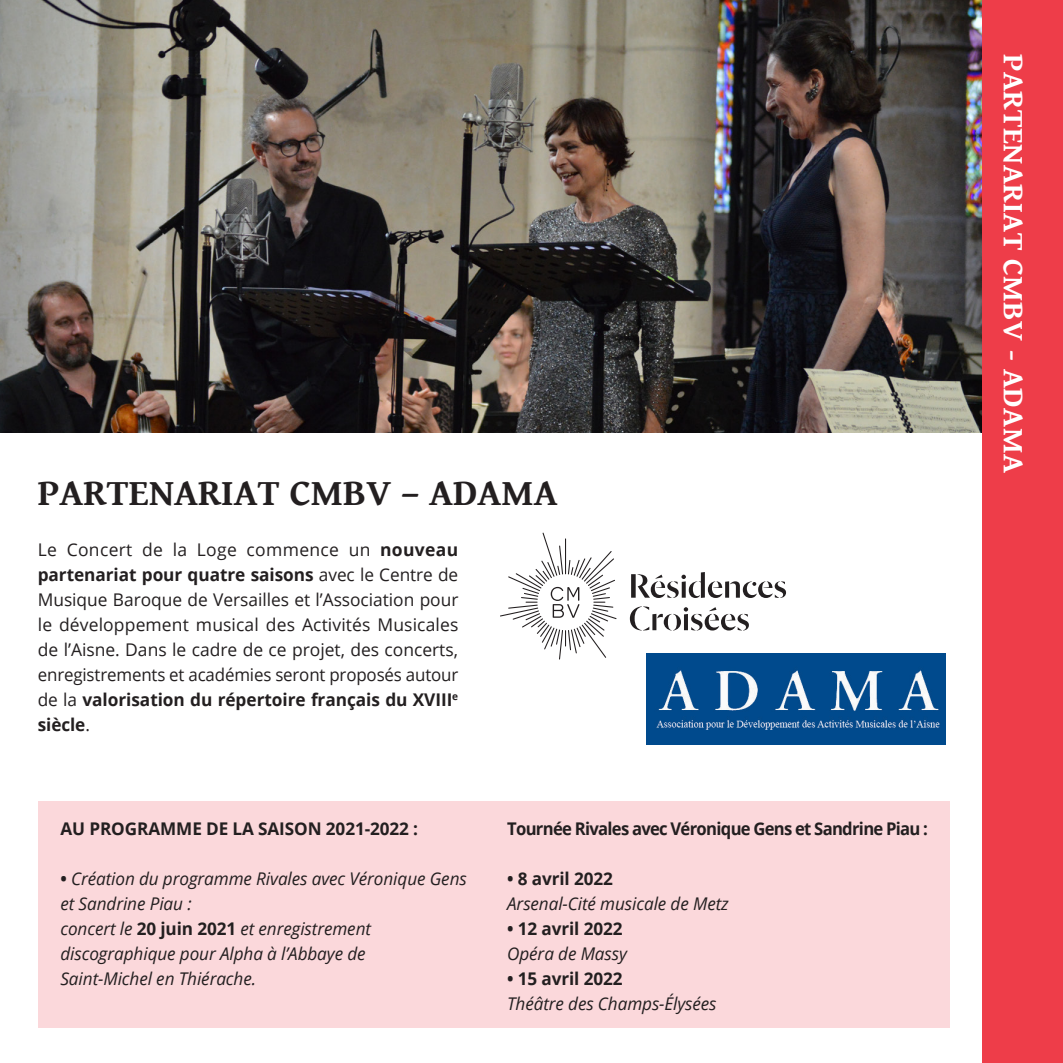
<style>
.page{position:relative;width:1063px;height:1063px;background:#fff}
.page>*{position:absolute;margin:0;border:0;box-sizing:border-box;transform-origin:0 0}
.t1{font:700 37.5px "Gentium Book Basic";color:#231f20}
.t2{font:700 30px "Gentium Book Basic";letter-spacing:.01em;color:#fff}
.t3{font:17.5px/25px "Open Sans";letter-spacing:-.01em;color:#231f20;text-align:justify}
.t4{font:italic 17.5px "Open Sans";letter-spacing:-.005em;color:#231f20}
.t5{font:700 17.5px "Open Sans";letter-spacing:-.005em;color:#231f20}
.t6{font:700 17.5px "Open Sans";letter-spacing:-.04em;color:#231f20;scale:.95 1}
.s1{font-weight:700}
.s2{font-weight:700;font-style:normal}
</style>
<div class="page">
<img style="left:1px;top:0;width:982px;height:432px">
<div style="left:38px;top:801px;width:912px;height:227px;background:#fbd8db"></div>
<img style="left:647px;top:653px;width:298px;height:91px">
<svg style="left:631px;top:572px;width:155px;height:26px"></svg>
<svg style="left:630px;top:606px;width:119px;height:25px"></svg>
<svg style="left:500px;top:533px;width:117px;height:127px"></svg>
<img style="left:0;top:0;width:1px;height:432px">
<div style="left:983px;top:0;width:80px;height:1063px;background:#ee3d49"></div>
<p class="t1" style="left:38px;top:465px;width:521px">PARTENARIAT CMBV – ADAMA</p>
<p class="t3" style="left:38px;top:536px;width:422px">Le Concert de la Loge commence un <span class="s1">nouveau partenariat pour quatre saisons</span> avec le Centre de Musique Baroque de Versailles et l’Association pour le développement musical des Activités Musicales de l’Aisne. Dans le cadre de ce projet, des concerts, enregistrements et académies seront proposés autour de la <span class="s1">valorisation du répertoire français du XVIII</span><sup>e </sup><span class="s1">siècle</span>.</p>
<p class="t5" style="left:60px;top:816px;width:359px">AU PROGRAMME DE LA SAISON 2021-2022 :</p>
<p class="t4" style="left:60px;top:866px;width:408px"><span class="s2">•</span> Création du programme Rivales avec Véronique Gens</p>
<p class="t4" style="left:60px;top:891px;width:133px">et Sandrine Piau :</p>
<p class="t4" style="left:60px;top:916px;width:312px">concert le <span class="s2">20 juin 2021</span> et enregistrement</p>
<p class="t4" style="left:60px;top:941px;width:307px">discographique pour Alpha à l’Abbaye de</p>
<p class="t4" style="left:60px;top:966px;width:197px">Saint-Michel en Thiérache.</p>
<p class="t6" style="left:507px;top:816px;width:444px">Tournée Rivales avec Véronique Gens et Sandrine Piau :</p>
<p class="t5" style="left:507px;top:866px;width:107px">• 8 avril 2022</p>
<p class="t4" style="left:507px;top:891px;width:223px">Arsenal-Cité musicale de Metz</p>
<p class="t5" style="left:507px;top:916px;width:117px">• 12 avril 2022</p>
<p class="t4" style="left:507px;top:941px;width:121px">Opéra de Massy</p>
<p class="t5" style="left:507px;top:966px;width:117px">• 15 avril 2022</p>
<p class="t4" style="left:507px;top:991px;width:211px">Théâtre des Champs-Élysées</p>
<p class="t2" style="left:1036px;top:54px;width:420px;rotate:90deg">PARTENARIAT CMBV - ADAMA</p>
</div>
